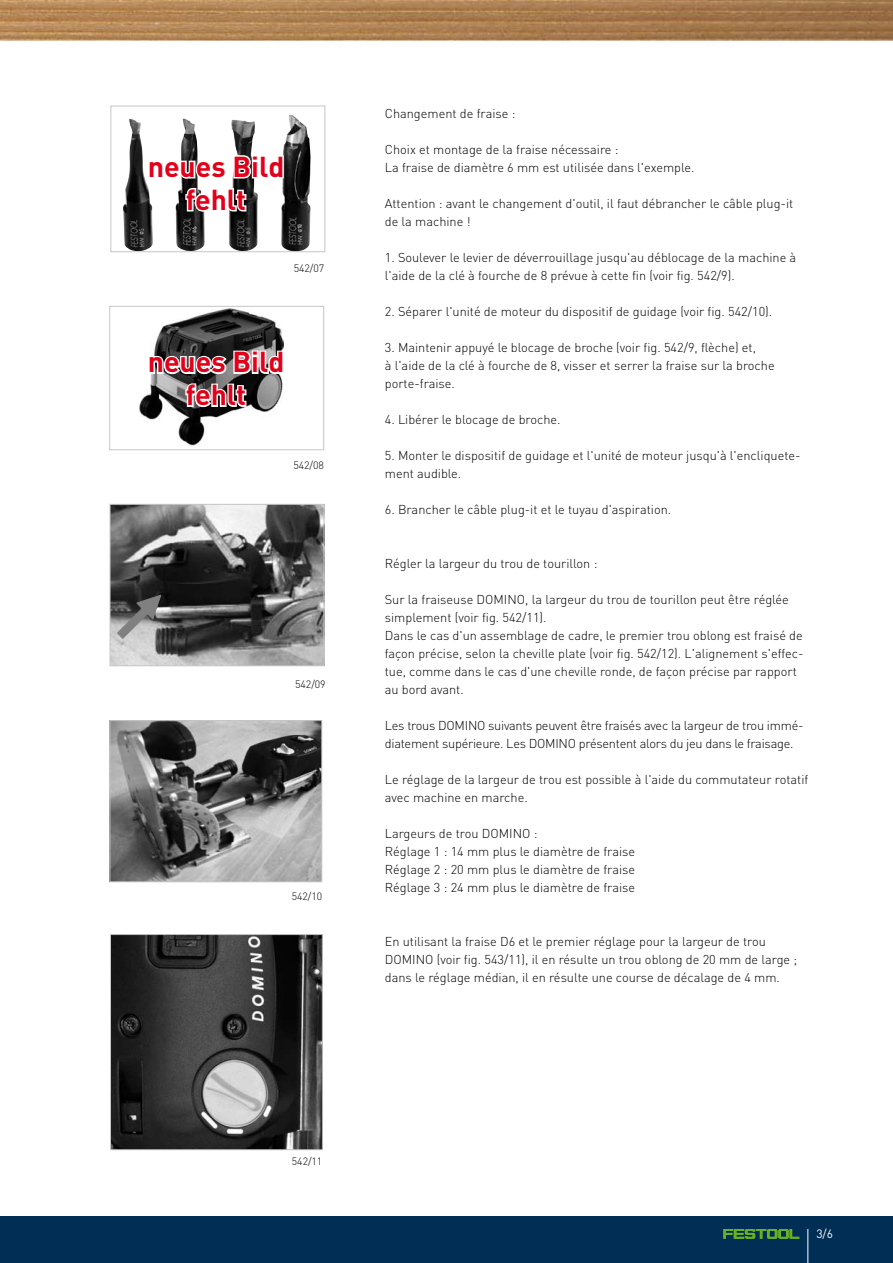
<style>
.page{position:relative;width:893px;height:1263px;background:#fff}
.page>*{position:absolute;margin:0;border:0;box-sizing:border-box;transform-origin:0 0}
.t1{font:700 28.5px/33px "DIN Pro";color:#e2001a;text-align:center}
.t2{font:300 12.75px/18px "DIN Pro";color:#000}
.t3{font:300 12.75px/18px "DIN Pro";letter-spacing:-.02em;color:#000}
.t4{font:12px "DIN Pro";color:#fff}
.t5{font:300 10.65px "DIN Pro";letter-spacing:-.005em;color:#000}
.t6{font:300 10.5px "DIN Pro";letter-spacing:-.005em;color:#000}
</style>
<div class="page">
<div style="left:0;top:1216px;width:893px;height:47px;background:#002e54"></div>
<img style="left:0;top:0;width:893px;height:41px">
<svg style="left:723px;top:1229px;width:76px;height:10px"></svg>
<hr style="left:807px;top:1229px;width:1px;height:34px;background:#fff">
<img style="left:139px;top:308px;width:144px;height:138px">
<div style="left:109px;top:306px;width:215px;height:144px;border:1px solid #c5c6c8"></div>
<img style="left:129px;top:115px;width:181px;height:135px">
<div style="left:111px;top:106px;width:214px;height:146px;border:1px solid #c5c6c8"></div>
<img style="left:112px;top:722px;width:208px;height:158px">
<div style="left:110px;top:720px;width:212px;height:162px;border:1px solid #c5c6c8"></div>
<img style="left:112px;top:936px;width:209px;height:212px">
<div style="left:110px;top:934px;width:213px;height:216px;border:1px solid #c5c6c8"></div>
<img style="left:112px;top:506px;width:210px;height:158px">
<div style="left:110px;top:504px;width:214px;height:162px;border:1px solid #c5c6c8"></div>
<svg style="left:117px;top:595px;width:44px;height:43px;background:#7a7a7a"></svg>
<svg style="left:147px;top:154px;width:138px;height:59px"></svg>
<svg style="left:147px;top:349px;width:136px;height:27px"></svg>
<svg style="left:184px;top:382px;width:64px;height:27px"></svg>
<h1 class="t1" style="left:148px;top:149px;width:138px">neues Bild fehlt</h1>
<p class="t5" style="left:294px;top:261px;width:32px">542/07</p>
<h1 class="t1" style="left:148px;top:344px;width:138px">neues Bild fehlt</h1>
<p class="t5" style="left:293px;top:458px;width:32px">542/08</p>
<p class="t5" style="left:295px;top:677px;width:32px">542/09</p>
<p class="t6" style="left:292px;top:889px;width:32px">542/10</p>
<p class="t2" style="left:385px;top:104px;width:132px">Changement de fraise :</p>
<p class="t2" style="left:385px;top:140px;width:311px">Choix et montage de la fraise nécessaire :<br>La fraise de diamètre 6 mm est utilisée dans l'exemple.</p>
<p class="t2" style="left:385px;top:194px;width:410px">Attention : avant le changement d'outil, il faut débrancher le câble plug-it de la machine !</p>
<p class="t2" style="left:385px;top:248px;width:413px">1. Soulever le levier de déverrouillage jusqu'au déblocage de la machine à l'aide de la clé à fourche de 8 prévue à cette fin (voir fig. 542/9).</p>
<p class="t2" style="left:385px;top:302px;width:389px">2. Séparer l'unité de moteur du dispositif de guidage (voir fig. 542/10).</p>
<p class="t2" style="left:385px;top:338px;width:391px">3. Maintenir appuyé le blocage de broche (voir fig. 542/9, flèche) et,<br>à l'aide de la clé à fourche de 8, visser et serrer la fraise sur la broche porte-fraise.</p>
<p class="t2" style="left:385px;top:410px;width:177px">4. Libérer le blocage de broche.</p>
<p class="t2" style="left:385px;top:446px;width:417px">5. Monter le dispositif de guidage et l'unité de moteur jusqu'à l'encliquete&shy;ment audible.</p>
<p class="t2" style="left:385px;top:500px;width:288px">6. Brancher le câble plug-it et le tuyau d'aspiration.</p>
<p class="t2" style="left:385px;top:554px;width:214px">Régler la largeur du trou de tourillon :</p>
<p class="t2" style="left:385px;top:590px;width:420px">Sur la fraiseuse DOMINO, la largeur du trou de tourillon peut être réglée simplement (voir fig. 542/11).<br>Dans le cas d'un assemblage de cadre, le premier trou oblong est fraisé de façon précise, selon la cheville plate (voir fig. 542/12). L'alignement s'effec&shy;tue, comme dans le cas d'une cheville ronde, de façon précise par rapport au bord avant.</p>
<p class="t3" style="left:385px;top:716px;width:420px">Les trous DOMINO suivants peuvent être fraisés avec la largeur de trou immé&shy;diatement supérieure. Les DOMINO présentent alors du jeu dans le fraisage.</p>
<p class="t2" style="left:385px;top:770px;width:425px">Le réglage de la largeur de trou est possible à l'aide du commutateur rotatif avec machine en marche.</p>
<p class="t2" style="left:385px;top:824px;width:252px">Largeurs de trou DOMINO :<br>Réglage 1 : 14 mm plus le diamètre de fraise Réglage 2 : 20 mm plus le diamètre de fraise Réglage 3 : 24 mm plus le diamètre de fraise</p>
<p class="t2" style="left:385px;top:932px;width:414px">En utilisant la fraise D6 et le premier réglage pour la largeur de trou<br>DOMINO (voir fig. 543/11), il en résulte un trou oblong de 20 mm de large ; dans le réglage médian, il en résulte une course de décalage de 4 mm.</p>
<p class="t6" style="left:292px;top:1154px;width:32px">542/11</p>
<p class="t4" style="left:816px;top:1225px;width:18px">3/6</p>
</div>
